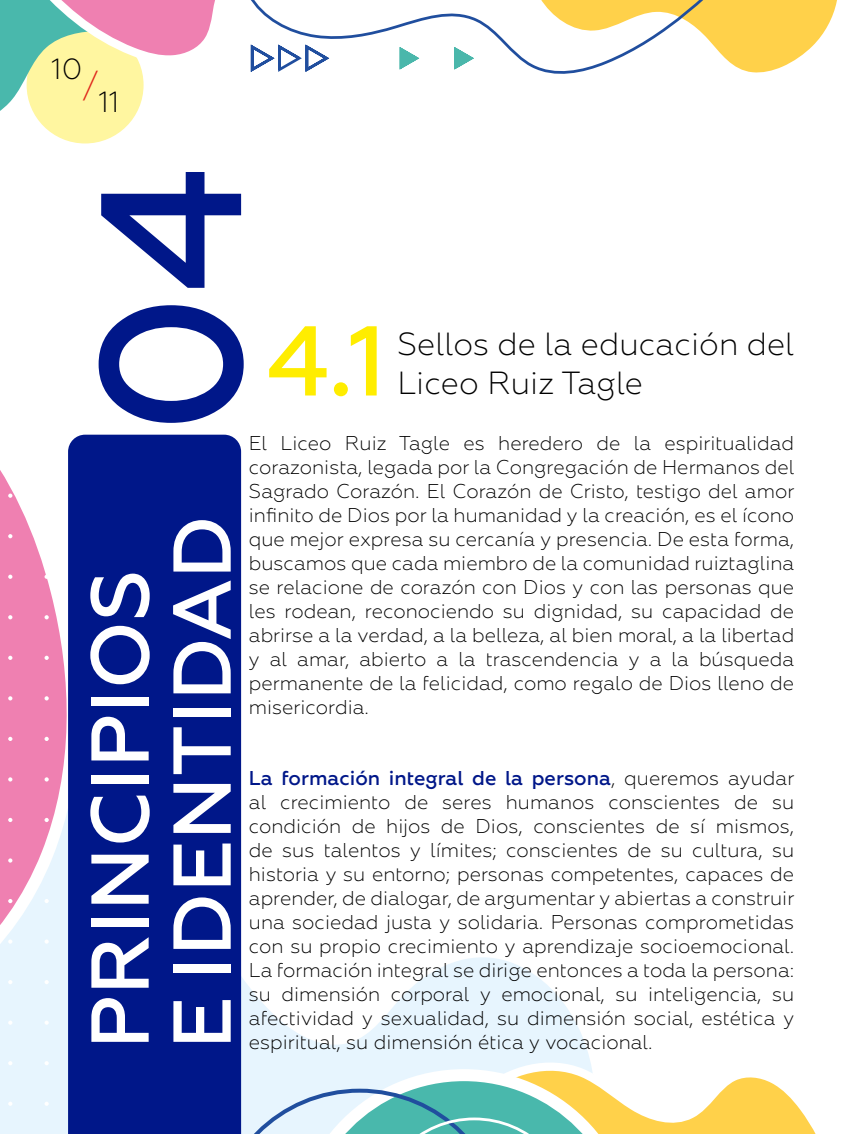
<style>
.page{position:relative;width:851px;height:1134px;background:#fff}
.page>*{position:absolute;margin:0;border:0;box-sizing:border-box;transform-origin:0 0}
.t1{font:500 199.8px "Geometria";color:#001789}
.t2{font:500 98.8px "Geometria";color:#ffed00}
.t3{font:500 81.8px/82px "Geometria";color:#fff}
.t4{font:300 32px/38.4px "Geometria";color:#000}
.t5{font:300 32px "Geometria";color:#df271c}
.t6{font:300 29.2px "Geometria";color:#000}
.t7{font:300 20px/24px "Geometria";color:#000;text-align:justify}
.s1{font-weight:500;color:#001789}
</style>
<div class="page">
<svg style="left:0;top:807px;width:587px;height:327px"></svg>
<div style="left:27px;top:27px;width:116px;height:116px;background:#fff6a0;border-radius:50%"></div>
<svg style="left:761px;top:0;width:76px;height:73px"></svg>
<svg style="left:241px;top:1048px;width:575px;height:86px"></svg>
<svg style="left:0;top:434px;width:93px;height:622px"></svg>
<svg style="left:0;top:0;width:215px;height:129px"></svg>
<svg style="left:250px;top:0;width:511px;height:74px"></svg>
<svg style="left:8px;top:1101px;width:4px;height:5px"></svg>
<svg style="left:8px;top:1061px;width:4px;height:4px"></svg>
<svg style="left:8px;top:1020px;width:4px;height:5px"></svg>
<svg style="left:8px;top:980px;width:4px;height:4px"></svg>
<svg style="left:8px;top:939px;width:4px;height:5px"></svg>
<svg style="left:8px;top:899px;width:4px;height:4px"></svg>
<svg style="left:8px;top:858px;width:4px;height:5px"></svg>
<svg style="left:8px;top:818px;width:4px;height:4px"></svg>
<svg style="left:8px;top:777px;width:4px;height:4px"></svg>
<svg style="left:8px;top:737px;width:4px;height:4px"></svg>
<svg style="left:8px;top:696px;width:4px;height:4px"></svg>
<svg style="left:8px;top:656px;width:4px;height:4px"></svg>
<svg style="left:8px;top:615px;width:4px;height:4px"></svg>
<svg style="left:8px;top:575px;width:4px;height:4px"></svg>
<svg style="left:8px;top:534px;width:4px;height:4px"></svg>
<svg style="left:8px;top:494px;width:4px;height:4px"></svg>
<svg style="left:8px;top:453px;width:4px;height:4px"></svg>
<svg style="left:45px;top:1101px;width:4px;height:5px"></svg>
<svg style="left:45px;top:1061px;width:4px;height:4px"></svg>
<svg style="left:45px;top:1020px;width:4px;height:5px"></svg>
<svg style="left:45px;top:980px;width:4px;height:4px"></svg>
<svg style="left:45px;top:939px;width:4px;height:5px"></svg>
<svg style="left:45px;top:899px;width:4px;height:4px"></svg>
<svg style="left:45px;top:858px;width:4px;height:5px"></svg>
<svg style="left:45px;top:818px;width:4px;height:4px"></svg>
<svg style="left:45px;top:777px;width:4px;height:4px"></svg>
<svg style="left:45px;top:737px;width:4px;height:4px"></svg>
<svg style="left:45px;top:696px;width:4px;height:4px"></svg>
<svg style="left:45px;top:656px;width:4px;height:4px"></svg>
<svg style="left:45px;top:615px;width:4px;height:4px"></svg>
<svg style="left:45px;top:575px;width:4px;height:4px"></svg>
<svg style="left:45px;top:534px;width:4px;height:4px"></svg>
<svg style="left:45px;top:494px;width:4px;height:4px"></svg>
<svg style="left:45px;top:453px;width:4px;height:4px"></svg>
<div style="left:68px;top:435px;width:173px;height:699px;background:#001789"></div>
<h3 class="t6" style="left:51px;top:52px;width:33px">10</h3>
<h3 class="t5" style="left:82px;top:66px;width:17px">/</h3>
<h3 class="t6" style="left:98px;top:85px;width:23px">11</h3>
<h1 class="t1" style="left:55px;top:435px;width:270px;rotate:-90deg">04</h1>
<h2 class="t2" style="left:266px;top:303px;width:121px">4.1</h2>
<h3 class="t4" style="left:397px;top:325px;width:398px">Sellos de la educación del<br>Liceo Ruiz Tagle</h3>
<h3 class="t3" style="left:80px;top:1049px;width:535px;rotate:-90deg">PRINCIPIOS<br>E IDENTIDAD</h3>
<p class="t7" style="left:249px;top:431px;width:547px">El Liceo Ruiz Tagle es heredero de la espiritualidad corazonista, legada por la Congregación de Hermanos del Sagrado Corazón. El Corazón de Cristo, testigo del amor infinito de Dios por la humanidad y la creación, es el ícono que mejor expresa su cercanía y presencia. De esta forma, buscamos que cada miembro de la comunidad ruiztaglina se relacione de corazón con Dios y con las personas que les rodean, reconociendo su dignidad, su capacidad de abrirse a la verdad, a la belleza, al bien moral, a la libertad y al amar, abierto a la trascendencia y a la búsqueda permanente de la felicidad, como regalo de Dios lleno de misericordia.</p>
<p class="t7" style="left:249px;top:766px;width:547px"><span class="s1">La formación integral de la persona</span>, queremos ayudar al crecimiento de seres humanos conscientes de su condición de hijos de Dios, conscientes de sí mismos, de sus talentos y límites; conscientes de su cultura, su historia y su entorno; personas competentes, capaces de aprender, de dialogar, de argumentar y abiertas a construir una sociedad justa y solidaria. Personas comprometidas con su propio crecimiento y aprendizaje socioemocional.<br>La formación integral se dirige entonces a toda la persona: su dimensión corporal y emocional, su inteligencia, su afectividad y sexualidad, su dimensión social, estética y</p>
<p class="t7" style="left:249px;top:1030px;width:405px">espiritual, su dimensión ética y vocacional.</p>
</div>
